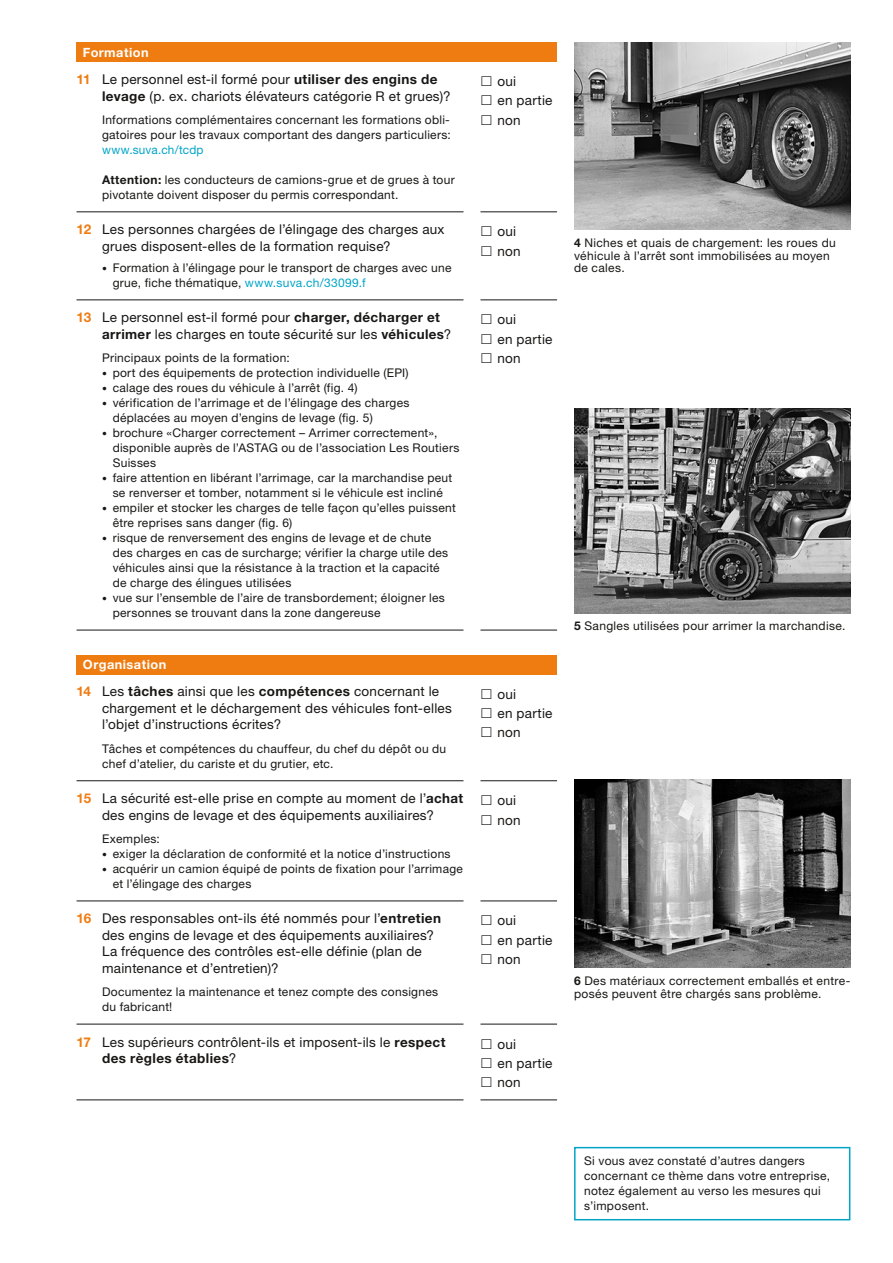
<style>
.page{position:relative;width:893px;height:1263px;background:#fff}
.page>*{position:absolute;margin:0;border:0;box-sizing:border-box;transform-origin:0 0}
.t1{font:13.5px/19.2px "Helvetica Neue LT Std";letter-spacing:.02em;color:#181716}
.t2{font:700 12.75px "Helvetica Neue LT Std";letter-spacing:.035em;color:#fff}
.t3{font:12px/15px "Helvetica Neue LT Std";letter-spacing:.025em;color:#181716}
.t4{font:12px "Helvetica Neue LT Std";letter-spacing:.02em;color:#00a5c8}
.s1{font-weight:700;color:#ef7c11}
.s2{font-weight:700}
.s3{font-size:9.75px}
.s4{color:#00a5c8}
</style>
<div class="page">
<img style="left:574px;top:779px;width:276px;height:189px">
<img style="left:574px;top:409px;width:276px;height:204px">
<img style="left:574px;top:43px;width:276px;height:187px">
<div style="left:77px;top:43px;width:480px;height:19px;background:#ef7c11"></div>
<hr style="left:77px;top:211px;width:386px;height:1px;background:#181716">
<hr style="left:480px;top:211px;width:77px;height:1px;background:#181716">
<hr style="left:480px;top:630px;width:77px;height:1px;background:#181716">
<hr style="left:480px;top:299px;width:77px;height:1px;background:#181716">
<hr style="left:77px;top:299px;width:386px;height:1px;background:#181716">
<hr style="left:77px;top:630px;width:386px;height:1px;background:#181716">
<div style="left:77px;top:655px;width:480px;height:19px;background:#ef7c11"></div>
<hr style="left:480px;top:900px;width:77px;height:1px;background:#181716">
<hr style="left:480px;top:1024px;width:77px;height:1px;background:#181716">
<hr style="left:480px;top:1099px;width:77px;height:1px;background:#181716">
<hr style="left:480px;top:780px;width:77px;height:1px;background:#181716">
<hr style="left:77px;top:780px;width:386px;height:1px;background:#181716">
<hr style="left:77px;top:900px;width:386px;height:1px;background:#181716">
<hr style="left:77px;top:1024px;width:386px;height:1px;background:#181716">
<hr style="left:77px;top:1099px;width:386px;height:1px;background:#181716">
<div style="left:574px;top:1147px;width:276px;height:73px;border:2px solid #00a5c8"></div>
<p class="t2" style="left:83px;top:44px;width:67px">Formation</p>
<p class="t1" style="left:102px;top:71px;width:350px;line-height:16.5px;text-indent:-26px"><span class="s1">11</span> Le personnel est-il formé pour <span class="s2">utiliser des engins de levage</span> (p. ex. chariots élévateurs catégorie R et grues)?</p>
<p class="t3" style="left:102px;top:112px;width:350px">Informations complémentaires concernant les formations obli&shy;gatoires pour les travaux comportant des dangers particuliers:</p>
<p class="t4" style="left:102px;top:143px;width:103px">www.suva.ch/tcdp</p>
<p class="t3" style="left:102px;top:172px;width:354px"><span class="s2">Attention:</span> les conducteurs de camions-grue et de grues à tour pivotante doivent disposer du permis correspondant.</p>
<p class="t1" style="left:102px;top:221px;width:344px;line-height:16.5px;text-indent:-26px"><span class="s1">12</span> Les personnes chargées de l’élingage des charges aux grues disposent-elles de la formation requise?</p>
<p class="t3" style="left:113px;top:260px;width:340px;text-indent:-11px"><span class="s3">•</span> Formation à l’élingage pour le transport de charges avec une grue, fiche thématique, <span class="s4">www.suva.ch/33099.f</span></p>
<p class="t1" style="left:102px;top:309px;width:351px;line-height:16.5px;text-indent:-26px"><span class="s1">13</span> Le personnel est-il formé pour <span class="s2">charger, décharger et arrimer</span> les charges en toute sécurité sur les <span class="s2">véhicules</span>?</p>
<p class="t3" style="left:102px;top:350px;width:189px">Principaux points de la formation:</p>
<p class="t3" style="left:102px;top:365px;width:308px"><span class="s3">•</span> port des équipements de protection individuelle (EPI)</p>
<p class="t3" style="left:102px;top:380px;width:257px"><span class="s3">•</span> calage des roues du véhicule à l’arrêt (fig. 4)</p>
<p class="t3" style="left:113px;top:395px;width:298px;text-indent:-11px"><span class="s3">•</span> vérification de l’arrimage et de l’élingage des charges déplacées au moyen d’engins de levage (fig. 5)</p>
<p class="t3" style="left:113px;top:425px;width:348px;text-indent:-11px"><span class="s3">•</span> brochure «Charger correctement – Arrimer correctement», disponible auprès de l’ASTAG ou de l’association Les Routiers<br>Suisses</p>
<p class="t3" style="left:102px;top:470px;width:352px;text-align:center"><span class="s3">•</span> faire attention en libérant l’arrimage, car la marchandise peut se renverser et tomber, notamment si le véhicule est incliné</p>
<p class="t3" style="left:113px;top:500px;width:345px;text-indent:-11px"><span class="s3">•</span> empiler et stocker les charges de telle façon qu’elles puissent être reprises sans danger (fig. 6)</p>
<p class="t3" style="left:113px;top:530px;width:337px;text-indent:-11px"><span class="s3">•</span> risque de renversement des engins de levage et de chute des charges en cas de surcharge; vérifier la charge utile des véhicules ainsi que la résistance à la traction et la capacité de charge des élingues utilisées</p>
<p class="t3" style="left:113px;top:590px;width:334px;text-indent:-11px"><span class="s3">•</span> vue sur l’ensemble de l’aire de transbordement; éloigner les personnes se trouvant dans la zone dangereuse</p>
<p class="t2" style="left:83px;top:657px;width:85px">Organisation</p>
<p class="t1" style="left:102px;top:683px;width:351px;line-height:16.5px;text-indent:-26px"><span class="s1">14</span> Les <span class="s2">tâches</span> ainsi que les <span class="s2">compétences</span> concernant le chargement et le déchargement des véhicules font-elles l’objet d’instructions écrites?</p>
<p class="t3" style="left:102px;top:741px;width:346px">Tâches et compétences du chauffeur, du chef du dépôt ou du chef d’atelier, du cariste et du grutier, etc.</p>
<p class="t1" style="left:77px;top:790px;width:388px;line-height:16.5px;text-align:center"><span class="s1">15</span> La sécurité est-elle prise en compte au moment de l’<span class="s2">achat </span>des engins de levage et des équipements auxiliaires?</p>
<p class="t3" style="left:102px;top:831px;width:59px">Exemples:</p>
<p class="t3" style="left:102px;top:846px;width:350px"><span class="s3">•</span> exiger la déclaration de conformité et la notice d’instructions</p>
<p class="t3" style="left:113px;top:861px;width:352px;text-indent:-11px"><span class="s3">•</span> acquérir un camion équipé de points de fixation pour l’arrimage et l’élingage des charges</p>
<p class="t1" style="left:102px;top:910px;width:341px;line-height:16.5px;text-indent:-26px"><span class="s1">16</span> Des responsables ont-ils été nommés pour l’<span class="s2">entretien </span>des engins de levage et des équipements auxiliaires?<br>La fréquence des contrôles est-elle définie (plan de maintenance et d’entretien)?</p>
<p class="t3" style="left:102px;top:984px;width:338px">Documentez la maintenance et tenez compte des consignes du fabricant!</p>
<p class="t1" style="left:497px;top:72px;width:57px">oui<br>en partie non</p>
<p class="t1" style="left:497px;top:222px;width:25px">oui non</p>
<p class="t1" style="left:497px;top:310px;width:57px">oui<br>en partie non</p>
<p class="t1" style="left:497px;top:684px;width:57px">oui<br>en partie non</p>
<p class="t1" style="left:497px;top:791px;width:25px">oui non</p>
<p class="t1" style="left:497px;top:911px;width:57px">oui<br>en partie non</p>
<p class="t1" style="left:102px;top:1033px;width:345px;line-height:16.5px;text-indent:-26px"><span class="s1">17</span> Les supérieurs contrôlent-ils et imposent-ils le <span class="s2">respect des règles établies</span>?</p>
<p class="t1" style="left:497px;top:1034px;width:57px">oui<br>en partie non</p>
<p class="t3" style="left:574px;top:236px;width:263px;line-height:12.8px"><span class="s2">4</span> Niches et quais de chargement: les roues du véhicule à l’arrêt sont immobilisées au moyen de cales.</p>
<p class="t3" style="left:574px;top:618px;width:273px"><span class="s2">5</span> Sangles utilisées pour arrimer la marchandise.</p>
<p class="t3" style="left:574px;top:974px;width:278px;line-height:12.8px"><span class="s2">6</span> Des matériaux correctement emballés et entre&shy;posés peuvent être chargés sans problème.</p>
<p class="t3" style="left:584px;top:1153px;width:248px">Si vous avez constaté d’autres dangers concernant ce thème dans votre entreprise, notez également au verso les mesures qui s’imposent.</p>
</div>
